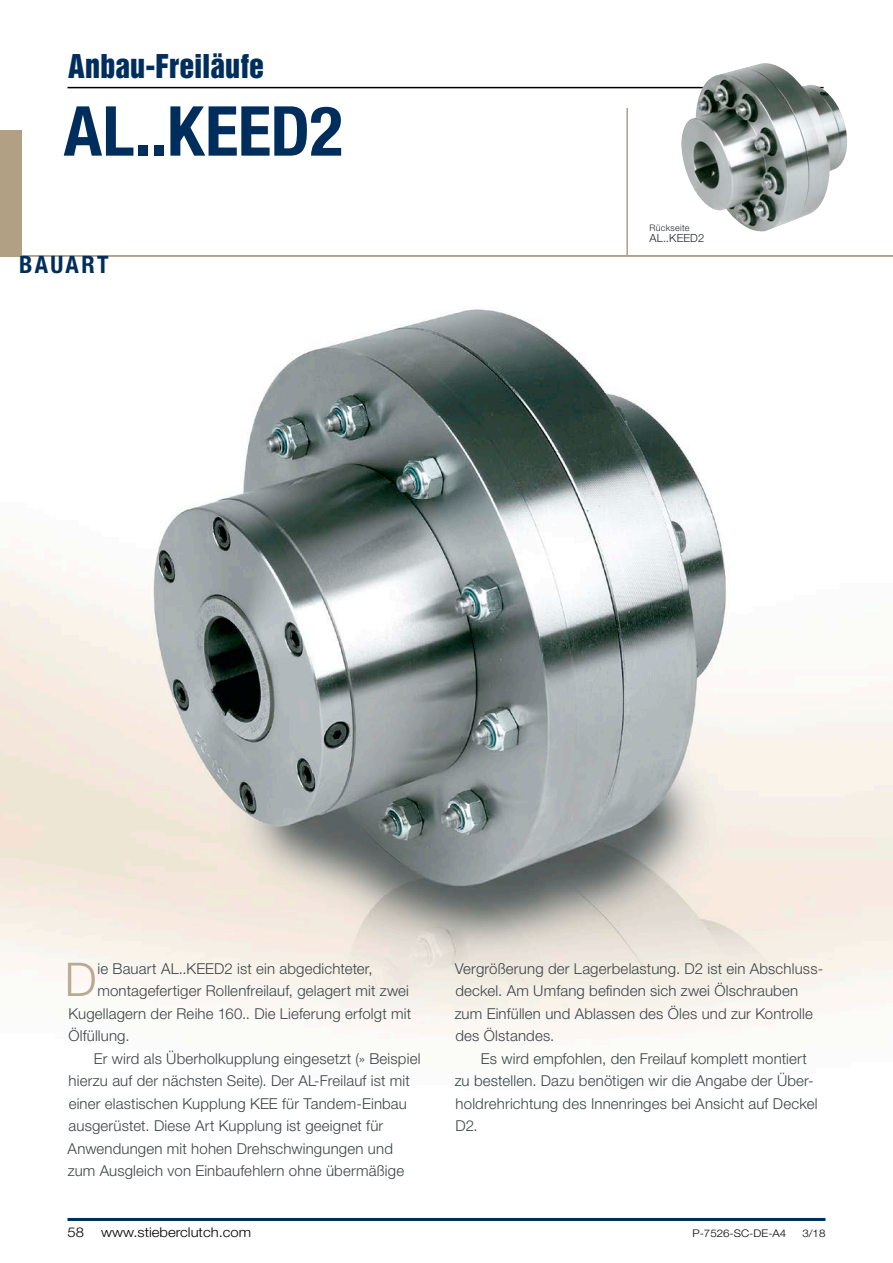
<style>
.page{position:relative;width:893px;height:1263px;background:#fff}
.page>*{position:absolute;margin:0;border:0;box-sizing:border-box;transform-origin:0 0}
.Headline_Big{font:700 condensed 69px "Helvetica Neue LT Std";letter-spacing:-.005em;color:#002e5c}
.Fließtext_Initial{font:300 46.5px "Helvetica Neue LT Std";color:#b9a990}
.t1{font:30px "Helvetica Inserat LT Std";color:#002e5c}
.Headline_Blau{font:700 condensed 24px "Helvetica Neue LT Std";letter-spacing:.095em;color:#002e5c}
.Fließtext_Schwarz_Ei{font:300 15px/22.5px "Helvetica Neue LT Std";letter-spacing:.01em;color:#3b4346}
.Fließtext_Initial-2{font:300 15px "Helvetica Neue LT Std";letter-spacing:.01em;color:#3b4346}
.t2{font:300 13.5px "Helvetica Neue LT Std";color:#000;scale:1.1 1}
.Bildtext_Grau{font:300 11.25px "Helvetica Neue LT Std";letter-spacing:.01em;color:#1f2427}
.t3{font:300 10.5px "Helvetica Neue LT Std";color:#000;scale:1.1 1}
.Bildtext_Grau-2{font:300 9px "Helvetica Neue LT Std";letter-spacing:.03em;color:#1f2427}
</style>
<div class="page">
<hr style="left:68px;top:87px;width:756px;height:1px;background:#000">
<img style="left:0;top:309px;width:893px;height:730px">
<hr style="left:626px;top:108px;width:2px;height:148px;background:#b2a085">
<img style="left:681px;top:63px;width:167px;height:169px">
<hr style="left:68px;top:1218px;width:757px;height:3px;background:#002e5c">
<div style="left:0;top:130px;width:22px;height:126px;background:#b2a085"></div>
<hr style="left:0;top:255px;width:893px;height:2px;background:#b2a085">
<p class="t1" style="left:68px;top:49px;width:198px">Anbau-Freiläufe</p>
<p class="Headline_Big" style="left:64px;top:89px;width:281px">AL..KEED2</p>
<p class="Headline_Blau" style="left:19px;top:250px;width:91px">BAUART</p>
<p class="Bildtext_Grau-2" style="left:650px;top:222px;width:41px">Rückseite</p>
<p class="Bildtext_Grau" style="left:650px;top:231px;width:56px">AL..KEED2</p>
<p class="Fließtext_Initial" style="left:65px;top:951px;width:33px">D</p>
<p class="Fließtext_Initial-2" style="left:98px;top:959px;width:277px">ie Bauart AL..KEED2 ist ein abgedichteter,</p>
<p class="Fließtext_Initial-2" style="left:97px;top:982px;width:313px">montagefertiger Rollenfreilauf, gelagert mit zwei</p>
<p class="Fließtext_Initial-2" style="left:68px;top:1004px;width:344px">Kugellagern der Reihe 160.. Die Lieferung erfolgt mit</p>
<p class="Fließtext_Initial-2" style="left:68px;top:1027px;width:63px">Ölfüllung.</p>
<p class="Fließtext_Schwarz_Ei" style="left:68px;top:1047px;width:354px;text-indent:26px">Er wird als Überholkupplung eingesetzt (» Beispiel hierzu auf der nächsten Seite). Der AL-Freilauf ist mit einer elastischen Kupplung KEE für Tandem-Einbau ausgerüstet. Diese Art Kupplung ist geeignet für Anwendungen mit hohen Drehschwingungen und zum Ausgleich von Einbaufehlern ohne übermäßige</p>
<p class="Fließtext_Schwarz_Ei" style="left:455px;top:957px;width:368px">Vergrößerung der Lagerbelastung. D2 ist ein Abschluss&shy;deckel. Am Umfang befinden sich zwei Ölschrauben zum Einfüllen und Ablassen des Öles und zur Kontrolle des Ölstandes.</p>
<p class="Fließtext_Schwarz_Ei" style="left:455px;top:1047px;width:364px;text-indent:26px">Es wird empfohlen, den Freilauf komplett montiert zu bestellen. Dazu benötigen wir die Angabe der Über&shy;holdrehrichtung des Innenringes bei Ansicht auf Deckel D2.</p>
<p class="t2" style="left:68px;top:1223px;width:17px">58</p>
<p class="t2" style="left:101px;top:1223px;width:138px">www.stieberclutch.com</p>
<p class="t3" style="left:692px;top:1226px;width:87px">P-7526-SC-DE-A4</p>
<p class="t3" style="left:802px;top:1226px;width:23px">3/18</p>
</div>
